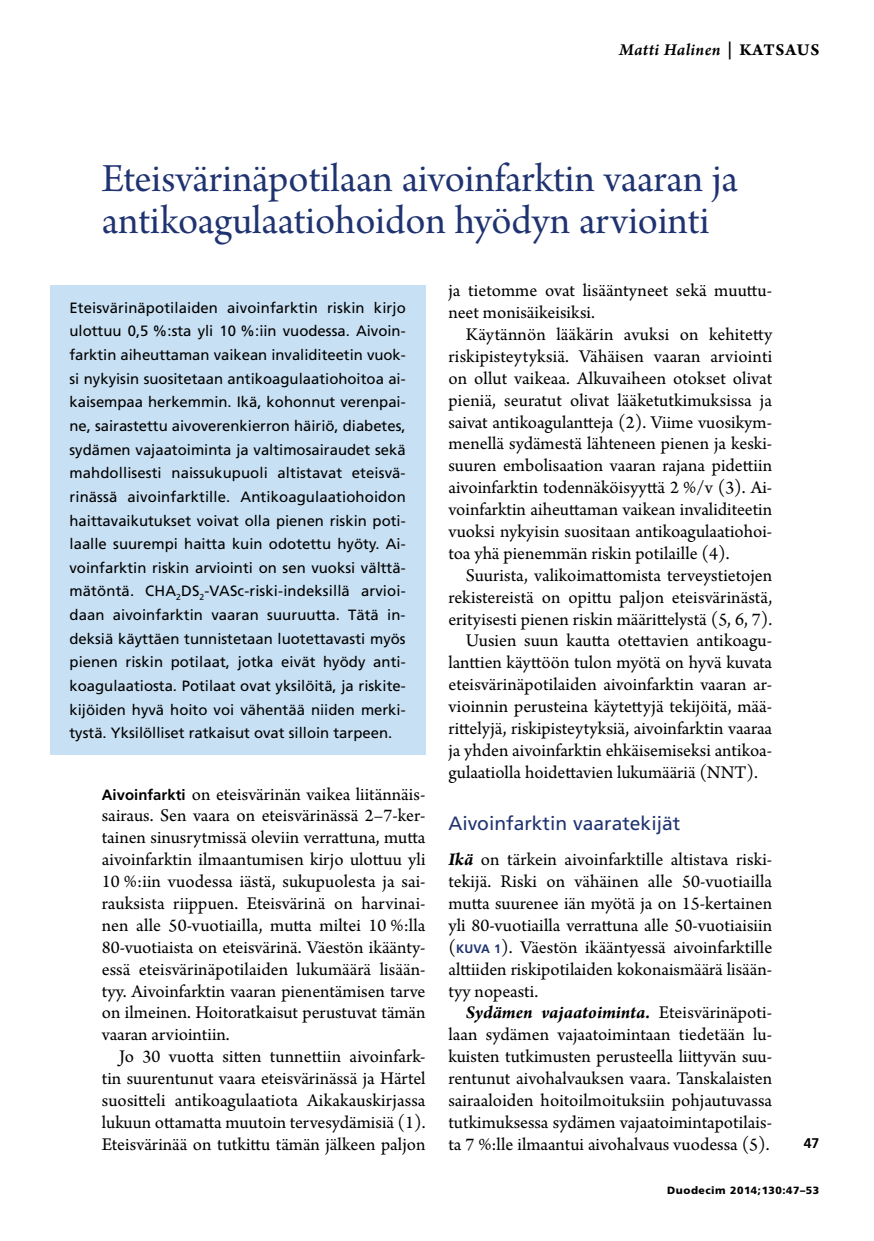
<style>
.page{position:relative;width:874px;height:1241px;background:#fff}
.page>*{position:absolute;margin:0;border:0;box-sizing:border-box;transform-origin:0 0}
.t1{font:42px/42px "Arno Pro Subhead";color:#203371}
.t2{font:19.25px "Frutiger LT Std";color:#203371}
.t3{font:18.9px/21.9px "Arno Pro";color:#000;text-align:justify}
.t4{font:17.5px "Arno Pro Smbd Italic Sm Text";letter-spacing:.02em;color:#000}
.t5{font:14.88px/23.6px "Frutiger LT Std";color:#000;text-align:justify}
.t6{font:700 14px "Frutiger LT Std";color:#000}
.t7{font:900 10.5px "Frutiger LT Std";letter-spacing:.05em;color:#000}
.s1{font-family:"Arno Pro Bold Sm Text"}
.s2{font-family:"Frutiger LT Std";font-weight:700;font-size:14.88px}
.s3{font-weight:700;font-style:italic}
.s4{font-family:"Frutiger LT Std";font-weight:700;font-size:12.25px;color:#203371}
</style>
<div class="page">
<div style="left:50px;top:285px;width:375px;height:469px;background:#c8e0f3"></div>
<p class="t4" style="left:618px;top:40px;width:202px">Matti Halinen <span class="s1">| KATSAUS</span></p>
<h1 class="t1" style="left:102px;top:160px;width:637px">Eteisvärinäpotilaan aivoinfarktin vaaran ja antikoagulaatiohoidon hyödyn arviointi</h1>
<p class="t5" style="left:69px;top:296px;width:337px">Eteisvärinäpotilaiden aivoinfarktin riskin kirjo ulottuu 0,5 %:sta yli 10 %:iin vuodessa. Aivoin&shy;farktin aiheuttaman vaikean invaliditeetin vuok&shy;si nykyisin suositetaan antikoagulaatiohoitoa ai&shy;kaisempaa herkemmin. Ikä, kohonnut verenpai&shy;ne, sairastettu aivoverenkierron häiriö, diabetes, sydämen vajaatoiminta ja valtimosairaudet sekä mahdollisesti naissukupuoli altistavat eteisvä&shy;rinässä aivoinfarktille. Antikoagulaatiohoidon haittavaikutukset voivat olla pienen riskin poti&shy;laalle suurempi haitta kuin odotettu hyöty. Ai&shy;voinfarktin riskin arviointi on sen vuoksi välttä&shy;mätöntä. CHA<sub>2</sub>DS<sub>2</sub>-VASc-riski-indeksillä arvioi&shy;daan aivoinfarktin vaaran suuruutta. Tätä in&shy;deksiä käyttäen tunnistetaan luotettavasti myös pienen riskin potilaat, jotka eivät hyödy anti&shy;koagulaatiosta. Potilaat ovat yksilöitä, ja riskite&shy;kijöiden hyvä hoito voi vähentää niiden merki&shy;tystä. Yksilölliset ratkaisut ovat silloin tarpeen.</p>
<p class="t3" style="left:102px;top:783px;width:325px"><span class="s2">Aivoinfarkti</span> on eteisvärinän vaikea liitännäis&shy;sairaus. Sen vaara on eteisvärinässä 2–7-ker&shy;tainen sinusrytmissä oleviin verrattuna, mutta aivoinfarktin ilmaantumisen kirjo ulottuu yli 10 %:iin vuodessa iästä, sukupuolesta ja sai&shy;rauksista riippuen. Eteisvärinä on harvinai&shy;nen alle 50-vuotiailla, mutta miltei 10 %:lla 80-vuotiaista on eteisvärinä. Väestön ikäänty&shy;essä eteisvärinäpotilaiden lukumäärä lisään&shy;tyy. Aivoinfarktin vaaran pienentämisen tarve on ilmeinen. Hoitoratkaisut perustuvat tämän vaaran arviointiin.</p>
<p class="t3" style="left:102px;top:1046px;width:325px;text-indent:17px">Jo 30 vuotta sitten tunnettiin aivoinfark&shy;tin suurentunut vaara eteisvärinässä ja Härtel suositteli antikoagulaatiota Aikakauskirjassa lukuun ottamatta muutoin tervesydämisiä (1).<br>Eteisvärinää on tutkittu tämän jälkeen paljon</p>
<p class="t3" style="left:448px;top:280px;width:325px">ja tietomme ovat lisääntyneet sekä muuttu&shy;neet monisäikeisiksi.</p>
<p class="t3" style="left:448px;top:324px;width:325px;text-indent:17px">Käytännön lääkärin avuksi on kehitetty riskipisteytyksiä. Vähäisen vaaran arviointi on ollut vaikeaa. Alkuvaiheen otokset olivat pieniä, seuratut olivat lääketutkimuksissa ja saivat antikoagulantteja (2). Viime vuosikym&shy;menellä sydämestä lähteneen pienen ja keski&shy;suuren embolisaation vaaran rajana pidettiin aivoinfarktin todennäköisyyttä 2 %/v (3). Ai&shy;voinfarktin aiheuttaman vaikean invaliditeetin vuoksi nykyisin suositaan antikoagulaatiohoi&shy;toa yhä pienemmän riskin potilaille (4).</p>
<p class="t3" style="left:465px;top:565px;width:308px">Suurista, valikoimattomista terveystietojen</p>
<p class="t3" style="left:448px;top:587px;width:325px">rekistereistä on opittu paljon eteisvärinästä,</p>
<p class="t3" style="left:448px;top:609px;width:325px">erityisesti pienen riskin määrittelystä (5, 6, 7).</p>
<p class="t3" style="left:465px;top:630px;width:308px">Uusien suun kautta otettavien antikoagu-</p>
<p class="t3" style="left:448px;top:652px;width:325px">lanttien käyttöön tulon myötä on hyvä kuvata</p>
<p class="t3" style="left:448px;top:674px;width:325px">eteisvärinäpotilaiden aivoinfarktin vaaran ar-</p>
<p class="t3" style="left:448px;top:696px;width:325px">vioinnin perusteina käytettyjä tekijöitä, mää-</p>
<p class="t3" style="left:448px;top:718px;width:325px">rittelyjä, riskipisteytyksiä, aivoinfarktin vaaraa</p>
<p class="t3" style="left:448px;top:740px;width:324px">ja yhden aivoinfarktin ehkäisemiseksi antikoa-</p>
<p class="t3" style="left:448px;top:762px;width:311px">gulaatiolla hoidettavien lukumääriä (NNT).</p>
<p class="t2" style="left:448px;top:812px;width:233px">Aivoinfarktin vaaratekijät</p>
<p class="t3" style="left:448px;top:849px;width:325px"><span class="s3">Ikä</span> on tärkein aivoinfarktille altistava riski&shy;tekijä. Riski on vähäinen alle 50-vuotiailla mutta suurenee iän myötä ja on 15-kertainen yli 80-vuotiailla verrattuna alle 50-vuotiaisiin (<span class="s4">KUVA 1</span>). Väestön ikääntyessä aivoinfarktille alttiiden riskipotilaiden kokonaismäärä lisään&shy;tyy nopeasti.</p>
<p class="t3" style="left:448px;top:1002px;width:325px;text-indent:17px"><span class="s3">Sydämen vajaatoiminta.</span> Eteisvärinäpoti&shy;laan sydämen vajaatoimintaan tiedetään lu&shy;kuisten tutkimusten perusteella liittyvän suu&shy;rentunut aivohalvauksen vaara. Tanskalaisten sairaaloiden hoitoilmoituksiin pohjautuvassa tutkimuksessa sydämen vajaatoimintapotilais&shy;ta 7 %:lle ilmaantui aivohalvaus vuodessa (5).</p>
<p class="t6" style="left:803px;top:1134px;width:17px">47</p>
<p class="t7" style="left:667px;top:1183px;width:153px">Duodecim 2014;130:47–53</p>
</div>
